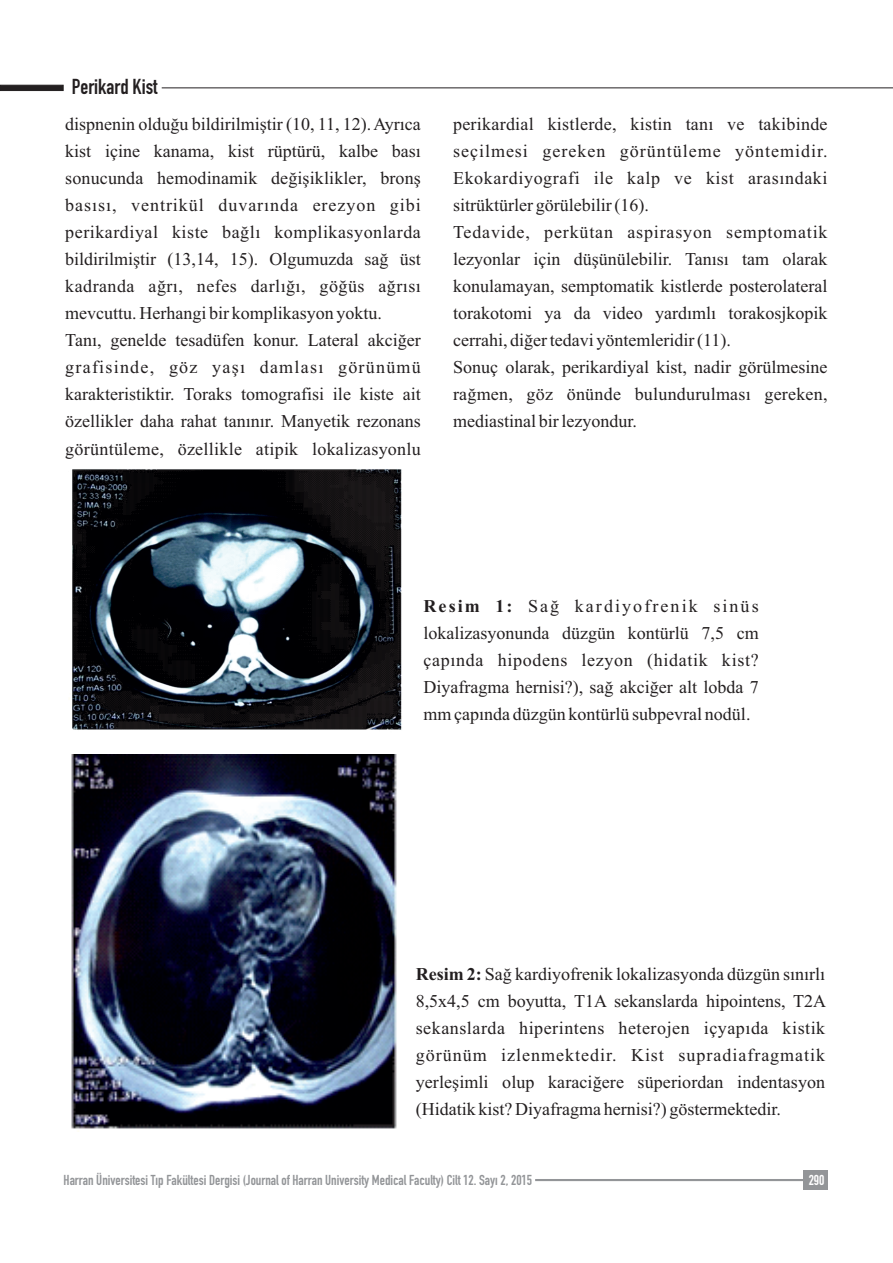
<style>
.page{position:relative;width:893px;height:1263px;background:#fff}
.page>*{position:absolute;margin:0;border:0;box-sizing:border-box;transform-origin:0 0}
.t1{font:21.3px "DIN Engsbek Alternate";color:#231f20}
.t2{font:18px/27px "Times New Roman";color:#231f20}
.t3{font:14.25px "DIN Engsbek Alternate";color:#939598}
.t4{font:14.25px "DIN Engsbek Alternate";color:#fff}
.s1{font-weight:700}
</style>
<div class="page">
<img style="left:72px;top:469px;width:330px;height:261px">
<img style="left:71px;top:754px;width:326px;height:375px">
<svg style="left:0;top:84px;width:64px;height:7px"></svg>
<hr style="left:162px;top:87px;width:731px;height:1px;background:#231f20">
<div style="left:803px;top:1170px;width:25px;height:20px;background:#939598"></div>
<hr style="left:535px;top:1179px;width:270px;height:2px;background:#939598">
<p class="t1" style="left:72px;top:78px;width:87px">Perikard Kist</p>
<p class="t2" style="left:65px;top:113px;width:357px">dispnenin olduğu bildirilmiştir (10, 11, 12). Ayrıca kist içine kanama, kist rüptürü, kalbe bası sonucunda hemodinamik değişiklikler, bronş basısı, ventrikül duvarında erezyon gibi perikardiyal kiste bağlı komplikasyonlarda bildirilmiştir (13,14, 15). Olgumuzda sağ üst kadranda ağrı, nefes darlığı, göğüs ağrısı mevcuttu. Herhangi bir komplikasyon yoktu.<br>Tanı, genelde tesadüfen konur. Lateral akciğer grafisinde, göz yaşı damlası görünümü karakteristiktir. Toraks tomografisi ile kiste ait özellikler daha rahat tanınır. Manyetik rezonans görüntüleme, özellikle atipik lokalizasyonlu</p>
<p class="t2" style="left:453px;top:113px;width:376px">perikardial kistlerde, kistin tanı ve takibinde seçilmesi gereken görüntüleme yöntemidir.<br>Ekokardiyografi ile kalp ve kist arasındaki sitrüktürler görülebilir (16).<br>Tedavide, perkütan aspirasyon semptomatik lezyonlar için düşünülebilir. Tanısı tam olarak konulamayan, semptomatik kistlerde posterolateral torakotomi ya da video yardımlı torakosjkopik cerrahi, diğer tedavi yöntemleridir (11).<br>Sonuç olarak, perikardiyal kist, nadir görülmesine rağmen, göz önünde bulundurulması gereken, mediastinal bir lezyondur.</p>
<p class="t2" style="left:423px;top:594px;width:337px;text-align:justify"><span class="s1">Resim 1:</span> Sağ kardiyofrenik sinüs lokalizasyonunda düzgün kontürlü 7,5 cm çapında hipodens lezyon (hidatik kist?<br>Diyafragma hernisi?), sağ akciğer alt lobda 7 mm çapında düzgün kontürlü subpevral nodül.</p>
<p class="t2" style="left:416px;top:962px;width:412px;text-align:justify"><span class="s1">Resim 2:</span> Sağ kardiyofrenik lokalizasyonda düzgün sınırlı 8,5x4,5 cm boyutta, T1A sekanslarda hipointens, T2A sekanslarda hiperintens heterojen içyapıda kistik görünüm izlenmektedir. Kist supradiafragmatik yerleşimli olup karaciğere süperiordan indentasyon (Hidatik kist? Diyafragma hernisi?) göstermektedir.</p>
<p class="t3" style="left:64px;top:1175px;width:470px">Harran Üniversitesi Tıp Fakültesi Dergisi (Journal of Harran University Medical Faculty) Cilt 12. Sayı 2, 2015</p>
<p class="t4" style="left:809px;top:1175px;width:17px">290</p>
</div>
